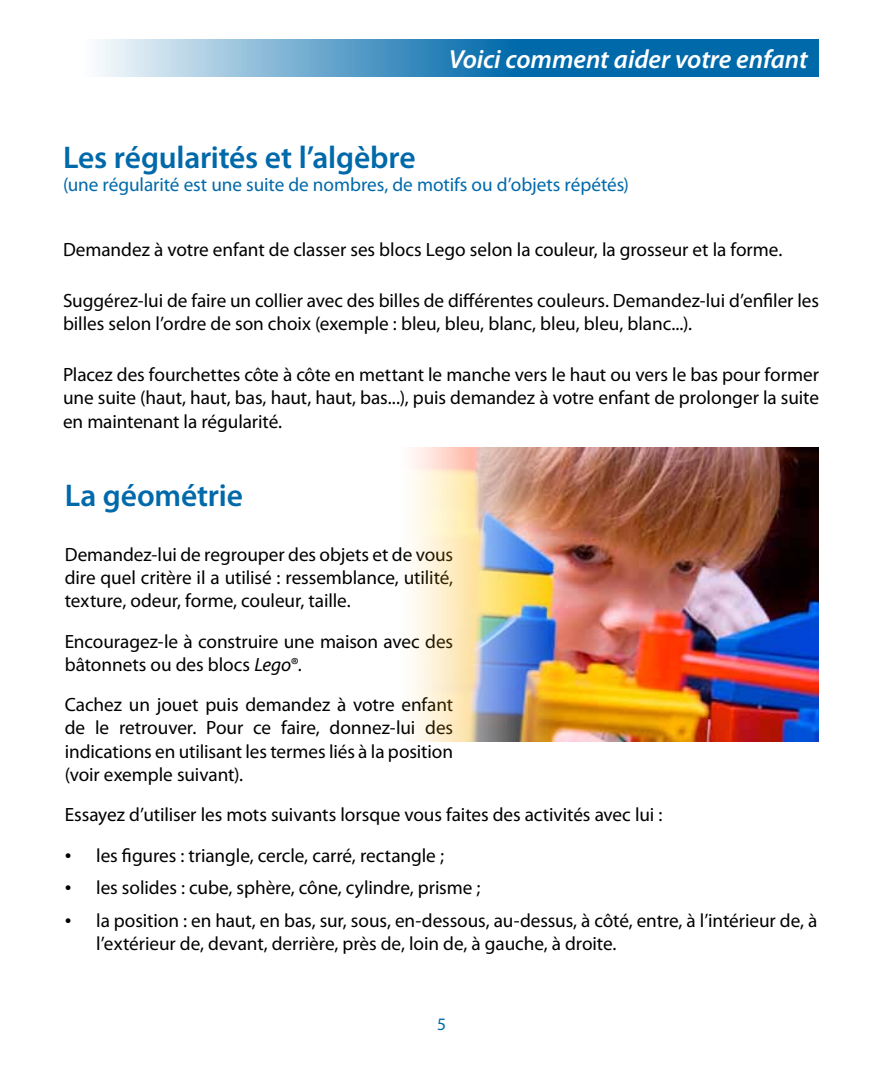
<style>
.page{position:relative;width:882px;height:1071px;background:#fff}
.page>*{position:absolute;margin:0;border:0;box-sizing:border-box;transform-origin:0 0}
.t1{font:600 31.5px "Myriad Pro";letter-spacing:-.01em;color:#0069aa}
.t2{font:italic 600 26.25px "Myriad Pro";letter-spacing:-.005em;color:#fff}
.t3{font:19.25px/23.1px "Myriad Pro";letter-spacing:-.005em;color:#000}
.t4{font:19.25px "Myriad Pro";letter-spacing:-.005em;color:#0069aa}
.t5{font:17.5px "Myriad Pro";color:#0069aa}
.s1{color:#0069aa}
.s2{font-style:italic}
.s3{font-family:"Times New Roman"}
</style>
<div class="page">
<svg style="left:99px;top:39px;width:720px;height:38px;background:#4491c1"></svg>
<img style="left:413px;top:447px;width:406px;height:294px">
<h2 class="t2" style="left:449px;top:42px;width:372px">Voici comment aider votre enfant <span class="s1">.</span></h2>
<h1 class="t1" style="left:63px;top:137px;width:354px">Les régularités et l’algèbre</h1>
<p class="t4" style="left:63px;top:173px;width:568px">(une régularité est une suite de nombres, de motifs ou d’objets répétés)</p>
<p class="t3" style="left:63px;top:238px;width:721px">Demandez à votre enfant de classer ses blocs Lego selon la couleur, la grosseur et la forme.</p>
<p class="t3" style="left:63px;top:289px;width:758px">Suggérez-lui de faire un collier avec des billes de différentes couleurs. Demandez-lui d’enfiler les billes selon l’ordre de son choix (exemple : bleu, bleu, blanc, bleu, bleu, blanc...).</p>
<p class="t3" style="left:63px;top:363px;width:758px;text-align:justify">Placez des fourchettes côte à côte en mettant le manche vers le haut ou vers le bas pour former une suite (haut, haut, bas, haut, haut, bas...), puis demandez à votre enfant de prolonger la suite en maintenant la régularité.</p>
<h1 class="t1" style="left:65px;top:476px;width:180px">La géométrie</h1>
<p class="t3" style="left:65px;top:543px;width:390px;text-align:justify">Demandez-lui de regrouper des objets et de vous dire quel critère il a utilisé : ressemblance, utilité, texture, odeur, forme, couleur, taille.</p>
<p class="t3" style="left:65px;top:629px;width:390px">Encouragez-le à construire une maison avec des bâtonnets ou des blocs <span class="s2">Lego</span>®.</p>
<p class="t3" style="left:65px;top:693px;width:390px;text-align:justify">Cachez un jouet puis demandez à votre enfant de le retrouver. Pour ce faire, donnez-lui des indications en utilisant les termes liés à la position (voir exemple suivant).</p>
<p class="t3" style="left:65px;top:803px;width:599px">Essayez d’utiliser les mots suivants lorsque vous faites des activités avec lui :</p>
<p class="t3" style="left:65px;top:844px;width:381px"><span class="s3">•</span> les figures : triangle, cercle, carré, rectangle ;</p>
<p class="t3" style="left:65px;top:876px;width:417px"><span class="s3">•</span> les solides : cube, sphère, cône, cylindre, prisme ;</p>
<p class="t3" style="left:96px;top:909px;width:723px;text-indent:-31px"><span class="s3">•</span> la position : en haut, en bas, sur, sous, en-dessous, au-dessus, à côté, entre, à l’intérieur de, à l’extérieur de, devant, derrière, près de, loin de, à gauche, à droite.</p>
<p class="t5" style="left:437px;top:1013px;width:10px">5</p>
</div>
